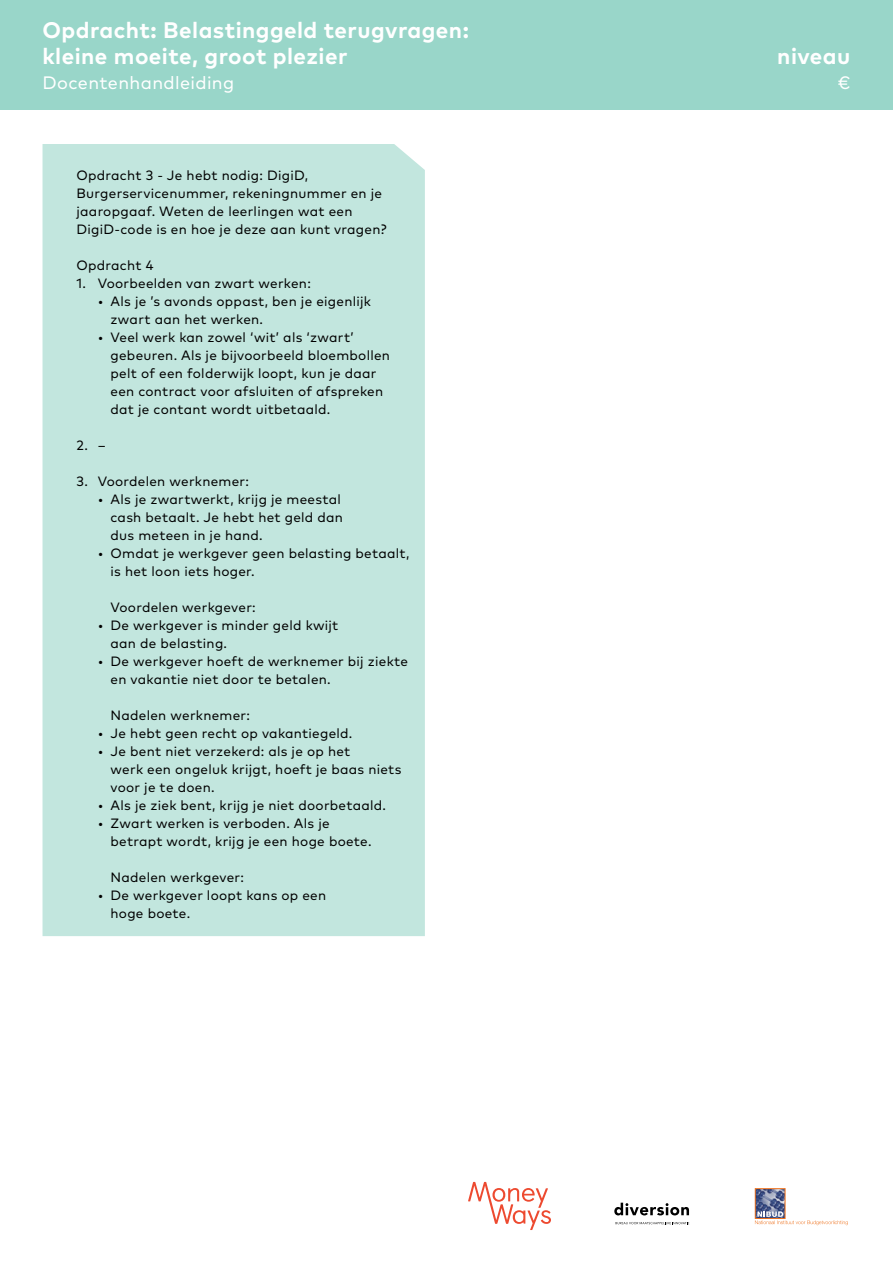
<style>
.page{position:relative;width:893px;height:1263px;background:#fff}
.page>*{position:absolute;margin:0;border:0;box-sizing:border-box;transform-origin:0 0}
.t1{font:700 22.5px/25.5px "Mark Pro";letter-spacing:.02em;color:#fff}
.t2{font:18px "Mark Pro";letter-spacing:.02em;color:#fff}
.t3{font:13.5px/18px "Mark Pro";letter-spacing:.02em;color:#000}
</style>
<div class="page">
<div style="left:43px;top:144px;width:382px;height:792px;background:#c2e6de"></div>
<div style="left:0;top:0;width:893px;height:109px;background:#99d6c9"></div>
<svg style="left:468px;top:1182px;width:83px;height:48px"></svg>
<svg style="left:615px;top:1222px;width:74px;height:2px"></svg>
<svg style="left:614px;top:1203px;width:75px;height:12px"></svg>
<img style="left:757px;top:1190px;width:26px;height:21px">
<div style="left:755px;top:1188px;width:30px;height:31px;border:1px solid #ee721e"></div>
<svg style="left:755px;top:1211px;width:93px;height:14px"></svg>
<h1 class="t1" style="left:43px;top:15px;width:428px">Opdracht: Belastinggeld terugvragen: kleine moeite, groot plezier</h1>
<h2 class="t2" style="left:43px;top:69px;width:193px">Docentenhandleiding</h2>
<p class="t3" style="left:77px;top:165px;width:312px">Opdracht 3 - Je hebt nodig: DigiD, Burgerservicenummer, rekeningnummer en je jaaropgaaf. Weten de leerlingen wat een DigiD-code is en hoe je deze aan kunt vragen?</p>
<p class="t3" style="left:77px;top:255px;width:78px">Opdracht 4</p>
<p class="t3" style="left:77px;top:273px;width:236px">1. Voorbeelden van zwart werken:</p>
<p class="t3" style="left:111px;top:291px;width:262px;text-indent:-13px">• Als je ’s avonds oppast, ben je eigenlijk zwart aan het werken.</p>
<p class="t3" style="left:111px;top:327px;width:281px;text-indent:-13px">• Veel werk kan zowel ‘wit’ als ‘zwart’ gebeuren. Als je bijvoorbeeld bloembollen pelt of een folderwijk loopt, kun je daar een contract voor afsluiten of afspreken dat je contant wordt uitbetaald.</p>
<p class="t3" style="left:77px;top:435px;width:31px">2. –</p>
<p class="t3" style="left:77px;top:471px;width:174px">3. Voordelen werknemer:</p>
<p class="t3" style="left:111px;top:489px;width:234px;text-indent:-13px">• Als je zwartwerkt, krijg je meestal cash betaalt. Je hebt het geld dan dus meteen in je hand.</p>
<p class="t3" style="left:111px;top:543px;width:300px;text-indent:-13px">• Omdat je werkgever geen belasting betaalt, is het loon iets hoger.</p>
<p class="t3" style="left:111px;top:597px;width:147px">Voordelen werkgever:</p>
<p class="t3" style="left:111px;top:615px;width:229px;text-indent:-13px">• De werkgever is minder geld kwijt aan de belasting.</p>
<p class="t3" style="left:111px;top:651px;width:299px;text-indent:-13px">• De werkgever hoeft de werknemer bij ziekte en vakantie niet door te betalen.</p>
<p class="t3" style="left:111px;top:705px;width:141px">Nadelen werknemer:</p>
<p class="t3" style="left:98px;top:723px;width:256px">• Je hebt geen recht op vakantiegeld.</p>
<p class="t3" style="left:111px;top:741px;width:292px;text-indent:-13px">• Je bent niet verzekerd: als je op het<br>werk een ongeluk krijgt, hoeft je baas niets voor je te doen.</p>
<p class="t3" style="left:98px;top:795px;width:290px">• Als je ziek bent, krijg je niet doorbetaald.</p>
<p class="t3" style="left:111px;top:813px;width:262px;text-indent:-13px">• Zwart werken is verboden. Als je betrapt wordt, krijg je een hoge boete.</p>
<p class="t3" style="left:111px;top:867px;width:135px">Nadelen werkgever:</p>
<p class="t3" style="left:111px;top:885px;width:217px;text-indent:-13px">• De werkgever loopt kans op een hoge boete.</p>
<h1 class="t1" style="left:777px;top:41px;width:75px">niveau</h1>
<h2 class="t2" style="left:838px;top:69px;width:14px">€</h2>
</div>
